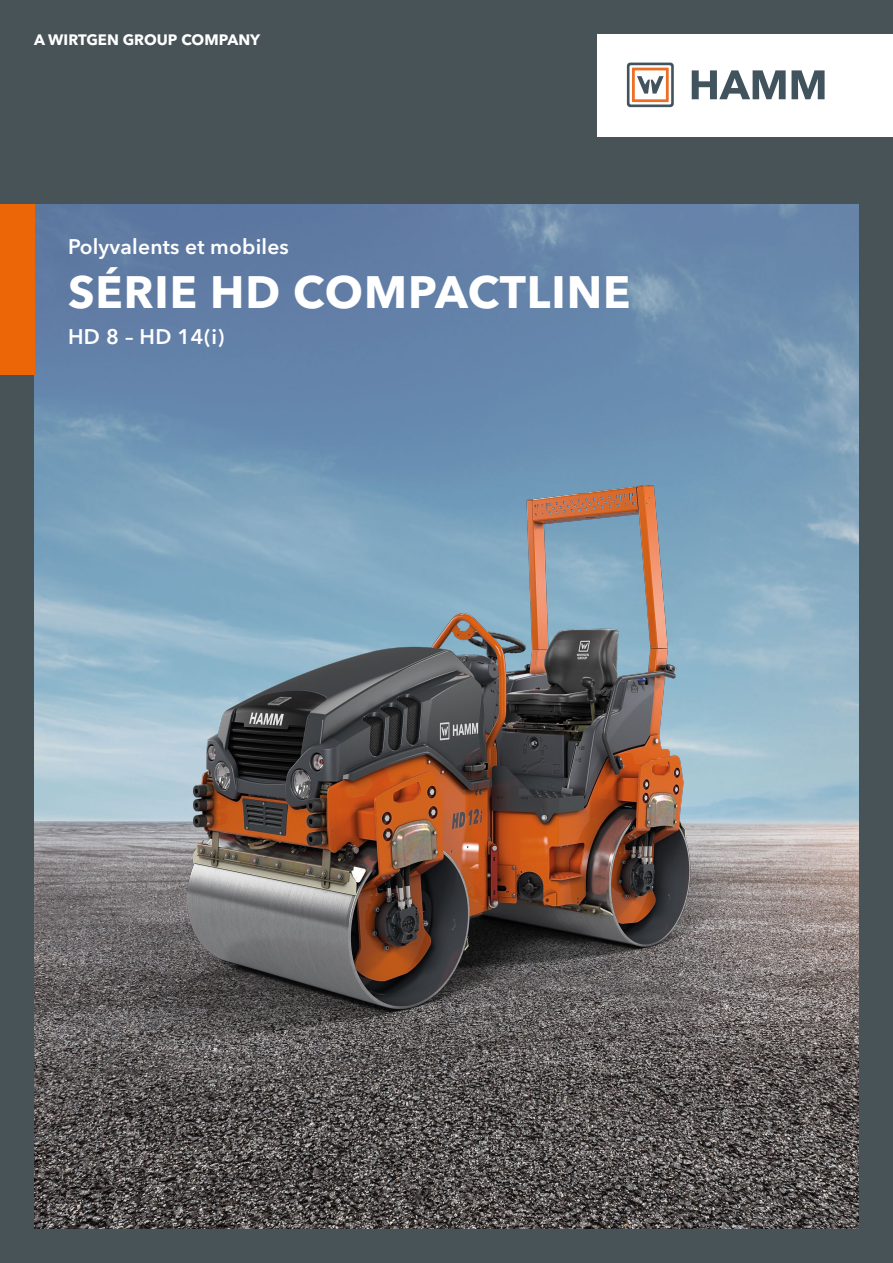
<style>
.page{position:relative;width:893px;height:1263px;background:#485358}
.page>*{position:absolute;margin:0;border:0;box-sizing:border-box;transform-origin:0 0}
.t1{font:700 45px "Avenir Next LT Pro";letter-spacing:.02em;color:#fff}
.t2{font:600 21px "Avenir Next LT Pro";letter-spacing:.01em;color:#fff}
.t3{font:700 15px "Avenir Next LT Pro";color:#fff}
</style>
<div class="page">
<img style="left:34px;top:204px;width:825px;height:1025px">
<div style="left:0;top:204px;width:34px;height:170px;background:#ec6608"></div>
<img style="left:85px;top:422px;width:684px;height:697px">
<div style="left:597px;top:34px;width:296px;height:102px;background:#fff"></div>
<svg style="left:692px;top:70px;width:133px;height:29px"></svg>
<svg style="left:627px;top:63px;width:47px;height:44px"></svg>
<p class="t3" style="left:34px;top:31px;width:228px">A WIRTGEN GROUP COMPANY</p>
<p class="t2" style="left:68px;top:234px;width:222px">Polyvalents et mobiles</p>
<h1 class="t1" style="left:68px;top:265px;width:564px">SÉRIE HD COMPACTLINE</h1>
<p class="t2" style="left:68px;top:324px;width:158px">HD 8 – HD 14(i)</p>
</div>
